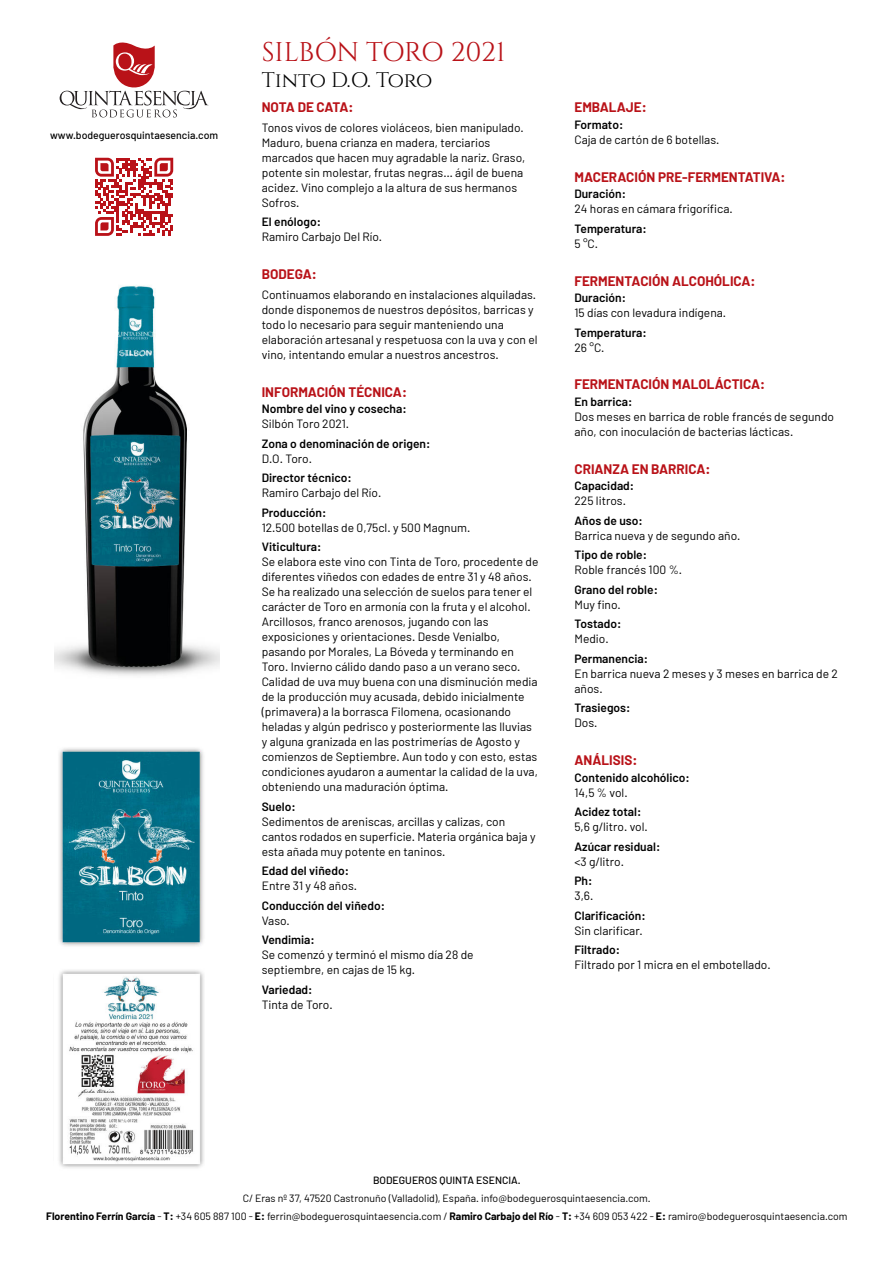
<style>
.page{position:relative;width:894px;height:1263px;background:#fff}
.page>*{position:absolute;margin:0;border:0;box-sizing:border-box;transform-origin:0 0}
.t1{font:27px "Cinzel";letter-spacing:-.015em;color:#b91218}
.t2{font:21px "Cinzel";letter-spacing:-.015em;color:#000}
.t3{font:700 13.5px "Barlow";color:#b91218}
.t4{font:12px/15px "Barlow";color:#000}
.t5{font:600 12px "Barlow";color:#000}
.t6{font:10.5px/18px "Barlow";color:#000;text-align:center}
.t7{font:500 10.5px "Barlow";color:#000}
.s1{font-weight:700}
</style>
<div class="page">
<svg style="left:60px;top:43px;width:148px;height:74px"></svg>
<img style="left:54px;top:285px;width:165px;height:391px">
<svg style="left:95px;top:158px;width:78px;height:78px"></svg>
<img style="left:59px;top:748px;width:145px;height:198px">
<img style="left:59px;top:970px;width:145px;height:198px">
<p class="t7" style="left:50px;top:129px;width:169px">www.bodeguerosquintaesencia.com</p>
<h1 class="t1" style="left:262px;top:35px;width:245px">SILBÓN TORO 2021</h1>
<h2 class="t2" style="left:262px;top:66px;width:172px">Tinto D.O. Toro</h2>
<p class="t3" style="left:262px;top:99px;width:93px">NOTA DE CATA:</p>
<p class="t4" style="left:262px;top:119px;width:265px">Tonos vivos de colores violáceos, bien manipulado.<br>Maduro, buena crianza en madera, terciarios marcados que hacen muy agradable la nariz. Graso, potente sin molestar, frutas negras… ágil de buena acidez. Vino complejo a la altura de sus hermanos Sofros.</p>
<p class="t5" style="left:262px;top:214px;width:61px">El enólogo:</p>
<p class="t4" style="left:262px;top:229px;width:122px">Ramiro Carbajo Del Río.</p>
<p class="t3" style="left:262px;top:266px;width:56px">BODEGA:</p>
<p class="t4" style="left:262px;top:286px;width:277px">Continuamos elaborando en instalaciones alquiladas. donde disponemos de nuestros depósitos, barricas y todo lo necesario para seguir manteniendo una elaboración artesanal y respetuosa con la uva y con el vino, intentando emular a nuestros ancestros.</p>
<p class="t3" style="left:262px;top:383px;width:147px">INFORMACIÓN TÉCNICA:</p>
<p class="t5" style="left:262px;top:401px;width:146px">Nombre del vino y cosecha:</p>
<p class="t4" style="left:262px;top:416px;width:89px">Silbón Toro 2021.</p>
<p class="t5" style="left:262px;top:436px;width:170px">Zona o denominación de origen:</p>
<p class="t4" style="left:262px;top:450px;width:52px">D.O. Toro.</p>
<p class="t5" style="left:262px;top:470px;width:91px">Director técnico:</p>
<p class="t4" style="left:262px;top:485px;width:121px">Ramiro Carbajo del Río.</p>
<p class="t5" style="left:262px;top:505px;width:66px">Producción:</p>
<p class="t4" style="left:262px;top:519px;width:210px">12.500 botellas de 0,75cl. y 500 Magnum.</p>
<p class="t5" style="left:262px;top:539px;width:61px">Viticultura:</p>
<p class="t4" style="left:262px;top:554px;width:278px">Se elabora este vino con Tinta de Toro, procedente de diferentes viñedos con edades de entre 31 y 48 años.<br>Se ha realizado una selección de suelos para tener el carácter de Toro en armonía con la fruta y el alcohol.<br>Arcillosos, franco arenosos, jugando con las exposiciones y orientaciones. Desde Venialbo, pasando por Morales, La Bóveda y terminando en Toro. Invierno cálido dando paso a un verano seco.<br>Calidad de uva muy buena con una disminución media de la producción muy acusada, debido inicialmente (primavera) a la borrasca Filomena, ocasionando heladas y algún pedrisco y posteriormente las lluvias y alguna granizada en las postrimerías de Agosto y comienzos de Septiembre. Aun todo y con esto, estas condiciones ayudaron a aumentar la calidad de la uva, obteniendo una maduración óptima.</p>
<p class="t5" style="left:262px;top:799px;width:35px">Suelo:</p>
<p class="t4" style="left:262px;top:813px;width:275px">Sedimentos de areniscas, arcillas y calizas, con cantos rodados en superficie. Materia orgánica baja y esta añada muy potente en taninos.</p>
<p class="t5" style="left:262px;top:863px;width:89px">Edad del viñedo:</p>
<p class="t4" style="left:262px;top:878px;width:97px">Entre 31 y 48 años.</p>
<p class="t5" style="left:262px;top:898px;width:125px">Conducción del viñedo:</p>
<p class="t4" style="left:262px;top:912px;width:30px">Vaso.</p>
<p class="t5" style="left:262px;top:932px;width:54px">Vendimia:</p>
<p class="t4" style="left:262px;top:947px;width:213px">Se comenzó y terminó el mismo día 28 de septiembre, en cajas de 15 kg.</p>
<p class="t5" style="left:262px;top:982px;width:52px">Variedad:</p>
<p class="t4" style="left:262px;top:996px;width:72px">Tinta de Toro.</p>
<p class="t3" style="left:574px;top:99px;width:74px">EMBALAJE:</p>
<p class="t5" style="left:574px;top:117px;width:50px">Formato:</p>
<p class="t4" style="left:574px;top:131px;width:146px">Caja de cartón de 6 botellas.</p>
<p class="t3" style="left:574px;top:168px;width:212px">MACERACIÓN PRE-FERMENTATIVA:</p>
<p class="t5" style="left:574px;top:186px;width:53px">Duración:</p>
<p class="t4" style="left:574px;top:201px;width:160px">24 horas en cámara frigorífica.</p>
<p class="t5" style="left:574px;top:221px;width:74px">Temperatura:</p>
<p class="t4" style="left:574px;top:235px;width:25px">5 °C.</p>
<p class="t3" style="left:574px;top:272px;width:182px">FERMENTACIÓN ALCOHÓLICA:</p>
<p class="t5" style="left:574px;top:290px;width:53px">Duración:</p>
<p class="t4" style="left:574px;top:305px;width:153px">15 días con levadura indígena.</p>
<p class="t5" style="left:574px;top:325px;width:74px">Temperatura:</p>
<p class="t4" style="left:574px;top:339px;width:32px">26 °C.</p>
<p class="t3" style="left:574px;top:376px;width:192px">FERMENTACIÓN MALOLÁCTICA:</p>
<p class="t5" style="left:574px;top:394px;width:59px">En barrica:</p>
<p class="t4" style="left:574px;top:409px;width:261px">Dos meses en barrica de roble francés de segundo año, con inoculación de bacterias lácticas.</p>
<p class="t3" style="left:574px;top:460px;width:137px">CRIANZA EN BARRICA:</p>
<p class="t5" style="left:574px;top:478px;width:61px">Capacidad:</p>
<p class="t4" style="left:574px;top:493px;width:53px">225 litros.</p>
<p class="t5" style="left:574px;top:513px;width:70px">Años de uso:</p>
<p class="t4" style="left:574px;top:527px;width:167px">Barrica nueva y de segundo año.</p>
<p class="t5" style="left:574px;top:547px;width:74px">Tipo de roble:</p>
<p class="t4" style="left:574px;top:562px;width:109px">Roble francés 100 %.</p>
<p class="t5" style="left:574px;top:582px;width:85px">Grano del roble:</p>
<p class="t4" style="left:574px;top:596px;width:48px">Muy fino.</p>
<p class="t5" style="left:574px;top:616px;width:48px">Tostado:</p>
<p class="t4" style="left:574px;top:631px;width:36px">Medio.</p>
<p class="t5" style="left:574px;top:651px;width:75px">Permanencia:</p>
<p class="t4" style="left:574px;top:665px;width:265px">En barrica nueva 2 meses y 3 meses en barrica de 2 años.</p>
<p class="t5" style="left:574px;top:700px;width:57px">Trasiegos:</p>
<p class="t4" style="left:574px;top:715px;width:25px">Dos.</p>
<p class="t3" style="left:574px;top:752px;width:64px">ANÁLISIS:</p>
<p class="t5" style="left:574px;top:770px;width:117px">Contenido alcohólico:</p>
<p class="t4" style="left:574px;top:784px;width:55px">14,5 % vol.</p>
<p class="t5" style="left:574px;top:804px;width:68px">Acidez total:</p>
<p class="t4" style="left:574px;top:819px;width:75px">5,6 g/litro. vol.</p>
<p class="t5" style="left:574px;top:839px;width:87px">Azúcar residual:</p>
<p class="t4" style="left:574px;top:853px;width:51px">&lt;3 g/litro.</p>
<p class="t5" style="left:574px;top:873px;width:19px">Ph:</p>
<p class="t4" style="left:574px;top:888px;width:20px">3,6.</p>
<p class="t5" style="left:574px;top:908px;width:73px">Clarificación:</p>
<p class="t4" style="left:574px;top:922px;width:70px">Sin clarificar.</p>
<p class="t5" style="left:574px;top:942px;width:47px">Filtrado:</p>
<p class="t4" style="left:574px;top:957px;width:197px">Filtrado por 1 micra en el embotellado.</p>
<p class="t7" style="left:373px;top:1174px;width:149px">BODEGUEROS QUINTA ESENCIA.</p>
<p class="t6" style="left:46px;top:1189px;width:802px">C/ Eras nº 37, 47520 Castronuño (Valladolid), España. info@bodeguerosquintaesencia.com.<br><span class="s1">Florentino Ferrín García</span> - <span class="s1">T:</span> +34 605 887 100 - <span class="s1">E:</span> ferrin@bodeguerosquintaesencia.com / <span class="s1">Ramiro Carbajo del Río</span> - <span class="s1">T:</span> +34 609 053 422 - <span class="s1">E:</span> ramiro@bodeguerosquintaesencia.com</p>
</div>
